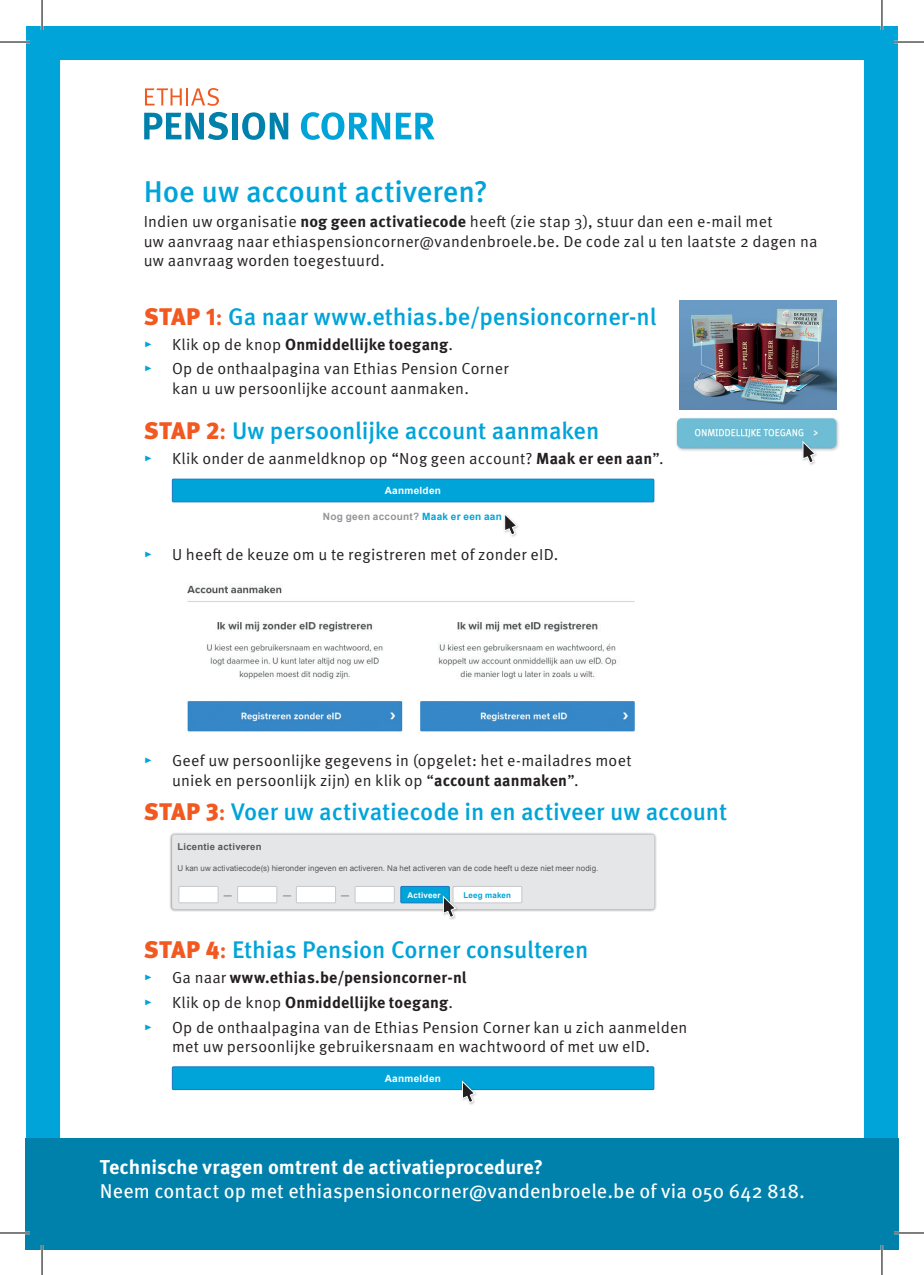
<style>
.page{position:relative;width:924px;height:1275px;background:#fff}
.page>*{position:absolute;margin:0;border:0;box-sizing:border-box;transform-origin:0 0}
.t1{font:500 30px "Meta Pro";letter-spacing:-.005em;color:#00a4d9}
.t2{font:500 24px "Meta Pro";letter-spacing:-.005em;color:#00a4d9}
.t3{font:20px "Meta Pro";color:#fff}
.t4{font:700 20px "Meta Pro";color:#fff}
.t5{font:16px/19.2px "Meta Pro Norm";letter-spacing:.01em;color:#231f20}
.t6{font:700 16px "Meta Pro";letter-spacing:.01em;color:#231f20}
.t7{font:16px "Meta Pro Norm";color:#00a4d9}
.t8{font:700 10px "Arial";letter-spacing:.025em;color:#939598}
.t9{font:700 10px "Arial";letter-spacing:.03em;color:#fff}
.t10{font:700 9.6px "Arial";letter-spacing:.025em;color:#57585a}
.t11{font:8px "Arial";letter-spacing:.01em;color:#57585a}
.t12{font:700 8px "Arial";letter-spacing:.025em;color:#00a4d9}
.t13{font:700 8px "Arial";letter-spacing:.025em;color:#fff}
.s1{font-family:"Meta Pro";font-weight:700}
.s2{font-weight:900;color:#f15921}
.s3{color:#f15921}
.s4{font-family:"Meta Pro Norm";font-weight:400}
.s5{color:#00a4d9}
</style>
<div class="page">
<div style="left:26px;top:26px;width:871px;height:1223px;border:34px solid #00a4d9"></div>
<svg style="left:145px;top:88px;width:74px;height:18px"></svg>
<svg style="left:144px;top:112px;width:84px;height:28px"></svg>
<div style="left:232px;top:113px;width:5px;height:26px;background:#0081ab"></div>
<svg style="left:242px;top:112px;width:46px;height:28px"></svg>
<svg style="left:301px;top:112px;width:133px;height:28px"></svg>
<div style="left:25px;top:1138px;width:873px;height:112px;background:#0081ab"></div>
<svg style="left:504px;top:514px;width:14px;height:22px"></svg>
<div style="left:172px;top:479px;width:481px;height:23px;background:#00a4d9"></div>
<div style="left:172px;top:479px;width:481px;height:23px;border:1px solid #1777be"></div>
<img style="left:187px;top:585px;width:448px;height:147px">
<div style="left:169px;top:832px;width:488px;height:80px;background:#231f20;opacity:.5"></div>
<div style="left:172px;top:834px;width:482px;height:75px;background:#e5e6e8;border-radius:3px"></div>
<div style="left:400px;top:886px;width:49px;height:17px;background:#00a4d9"></div>
<div style="left:400px;top:886px;width:49px;height:17px;border:1px solid #1777be"></div>
<div style="left:355px;top:886px;width:39px;height:17px;background:#fff"></div>
<div style="left:354px;top:886px;width:40px;height:17px;border:1px solid #c7c8ca"></div>
<div style="left:453px;top:886px;width:68px;height:17px;background:#fff"></div>
<div style="left:452px;top:886px;width:70px;height:17px;border:1px solid #c7c8ca"></div>
<div style="left:296px;top:886px;width:39px;height:17px;background:#fff"></div>
<div style="left:296px;top:886px;width:39px;height:17px;border:1px solid #c7c8ca"></div>
<div style="left:237px;top:886px;width:40px;height:17px;background:#fff"></div>
<div style="left:237px;top:886px;width:40px;height:17px;border:1px solid #c7c8ca"></div>
<div style="left:179px;top:886px;width:39px;height:17px;background:#fff"></div>
<div style="left:178px;top:886px;width:40px;height:17px;border:1px solid #c7c8ca"></div>
<div style="left:442px;top:894px;width:17px;height:27px;background:#231f20;opacity:.25"></div>
<svg style="left:442px;top:894px;width:15px;height:24px"></svg>
<div style="left:172px;top:1066px;width:481px;height:23px;background:#00a4d9"></div>
<div style="left:172px;top:1066px;width:481px;height:23px;border:1px solid #1777be"></div>
<div style="left:461px;top:1079px;width:17px;height:27px;background:#231f20;opacity:.25"></div>
<svg style="left:461px;top:1079px;width:15px;height:24px"></svg>
<img style="left:679px;top:300px;width:156px;height:109px">
<div style="left:675px;top:417px;width:164px;height:35px;background:#231f20;opacity:.25"></div>
<img style="left:676px;top:418px;width:160px;height:30px">
<div style="left:801px;top:440px;width:16px;height:26px;background:#231f20;opacity:.25"></div>
<svg style="left:801px;top:439px;width:15px;height:25px"></svg>
<hr style="left:0;top:41px;width:30px;height:2px;background:#fff">
<hr style="left:893px;top:41px;width:30px;height:2px;background:#fff">
<hr style="left:0;top:1231px;width:30px;height:3px;background:#fff">
<hr style="left:893px;top:1231px;width:30px;height:3px;background:#fff">
<hr style="left:41px;top:0;width:2px;height:30px;background:#fff">
<hr style="left:41px;top:1245px;width:2px;height:30px;background:#fff">
<hr style="left:880px;top:0;width:2px;height:30px;background:#fff">
<hr style="left:880px;top:1245px;width:2px;height:30px;background:#fff">
<hr style="left:0;top:42px;width:30px;height:1px;background:#000">
<hr style="left:893px;top:42px;width:30px;height:1px;background:#000">
<hr style="left:0;top:1232px;width:30px;height:1px;background:#000">
<hr style="left:893px;top:1232px;width:30px;height:1px;background:#000">
<hr style="left:42px;top:0;width:1px;height:30px;background:#000">
<hr style="left:42px;top:1245px;width:1px;height:30px;background:#000">
<hr style="left:881px;top:0;width:1px;height:30px;background:#000">
<hr style="left:881px;top:1245px;width:1px;height:30px;background:#000">
<h1 class="t1" style="left:144px;top:169px;width:345px">Hoe uw account activeren?</h1>
<p class="t5" style="left:144px;top:211px;width:675px">Indien uw organisatie <span class="s1">nog geen activatiecode</span> heeft (zie stap 3), stuur dan een e-mail met<br>uw aanvraag naar ethiaspensioncorner@vandenbroele.be. De code zal u ten laatste 2 dagen na uw aanvraag worden toegestuurd.</p>
<h2 class="t2" style="left:144px;top:298px;width:514px"><span class="s2">STAP 1</span><span class="s3">:</span> Ga naar www.ethias.be/pensioncorner-nl</h2>
<p class="t7" style="left:144px;top:332px;width:10px">▸</p>
<p class="t6" style="left:172px;top:331px;width:282px"><span class="s4">Klik op de knop</span> Onmiddellijke toegang<span class="s4">.</span></p>
<p class="t7" style="left:144px;top:357px;width:10px">▸</p>
<p class="t5" style="left:172px;top:358px;width:338px">Op de onthaalpagina van Ethias Pension Corner kan u uw persoonlijke account aanmaken.</p>
<h2 class="t2" style="left:144px;top:412px;width:457px"><span class="s2">STAP 2</span><span class="s3">:</span> Uw persoonlijke account aanmaken</h2>
<p class="t7" style="left:144px;top:447px;width:10px">▸</p>
<p class="t5" style="left:172px;top:448px;width:493px">Klik onder de aanmeldknop op “Nog geen account? <span class="s1">Maak er een aan</span>”.</p>
<p class="t9" style="left:384px;top:484px;width:58px">Aanmelden</p>
<p class="t8" style="left:323px;top:509px;width:180px">Nog geen account? <span class="s5">Maak er een aan</span></p>
<p class="t7" style="left:144px;top:543px;width:10px">▸</p>
<p class="t5" style="left:172px;top:544px;width:387px">U heeft de keuze om u te registreren met of zonder eID.</p>
<p class="t7" style="left:144px;top:749px;width:10px">▸</p>
<p class="t5" style="left:172px;top:750px;width:460px">Geef uw persoonlijke gegevens in (opgelet: het e-mailadres moet uniek en persoonlijk zijn) en klik op “<span class="s1">account aanmaken</span>”.</p>
<h2 class="t2" style="left:144px;top:793px;width:584px"><span class="s2">STAP 3</span><span class="s3">:</span> Voer uw activatiecode in en activeer uw account</h2>
<p class="t10" style="left:177px;top:840px;width:85px">Licentie activeren</p>
<p class="t11" style="left:177px;top:862px;width:422px">U kan uw activatiecode(s) hieronder ingeven en activeren. Na het activeren van de code heeft u deze niet meer nodig.</p>
<p class="t11" style="left:224px;top:889px;width:9px">—</p>
<p class="t11" style="left:283px;top:889px;width:9px">—</p>
<p class="t11" style="left:341px;top:889px;width:9px">—</p>
<p class="t13" style="left:407px;top:889px;width:34px">Activeer</p>
<p class="t12" style="left:463px;top:889px;width:49px">Leeg maken</p>
<h2 class="t2" style="left:144px;top:931px;width:446px"><span class="s2">STAP 4</span><span class="s3">:</span> Ethias Pension Corner consulteren</h2>
<p class="t7" style="left:144px;top:965px;width:10px">▸</p>
<p class="t6" style="left:172px;top:965px;width:296px"><span class="s4">Ga naar</span> www.ethias.be/pensioncorner-nl</p>
<p class="t7" style="left:144px;top:990px;width:10px">▸</p>
<p class="t6" style="left:172px;top:990px;width:282px"><span class="s4">Klik op de knop</span> Onmiddellijke toegang<span class="s4">.</span></p>
<p class="t7" style="left:144px;top:1015px;width:10px">▸</p>
<p class="t5" style="left:172px;top:1016px;width:516px">Op de onthaalpagina van de Ethias Pension Corner kan u zich aanmelden met uw persoonlijke gebruikersnaam en wachtwoord of met uw eID.</p>
<p class="t9" style="left:384px;top:1071px;width:58px">Aanmelden</p>
<p class="t4" style="left:100px;top:1151px;width:444px">Technische vragen omtrent de activatieprocedure?</p>
<p class="t3" style="left:100px;top:1176px;width:706px">Neem contact op met ethiaspensioncorner@vandenbroele.be of via 050 642 818.</p>
</div>
